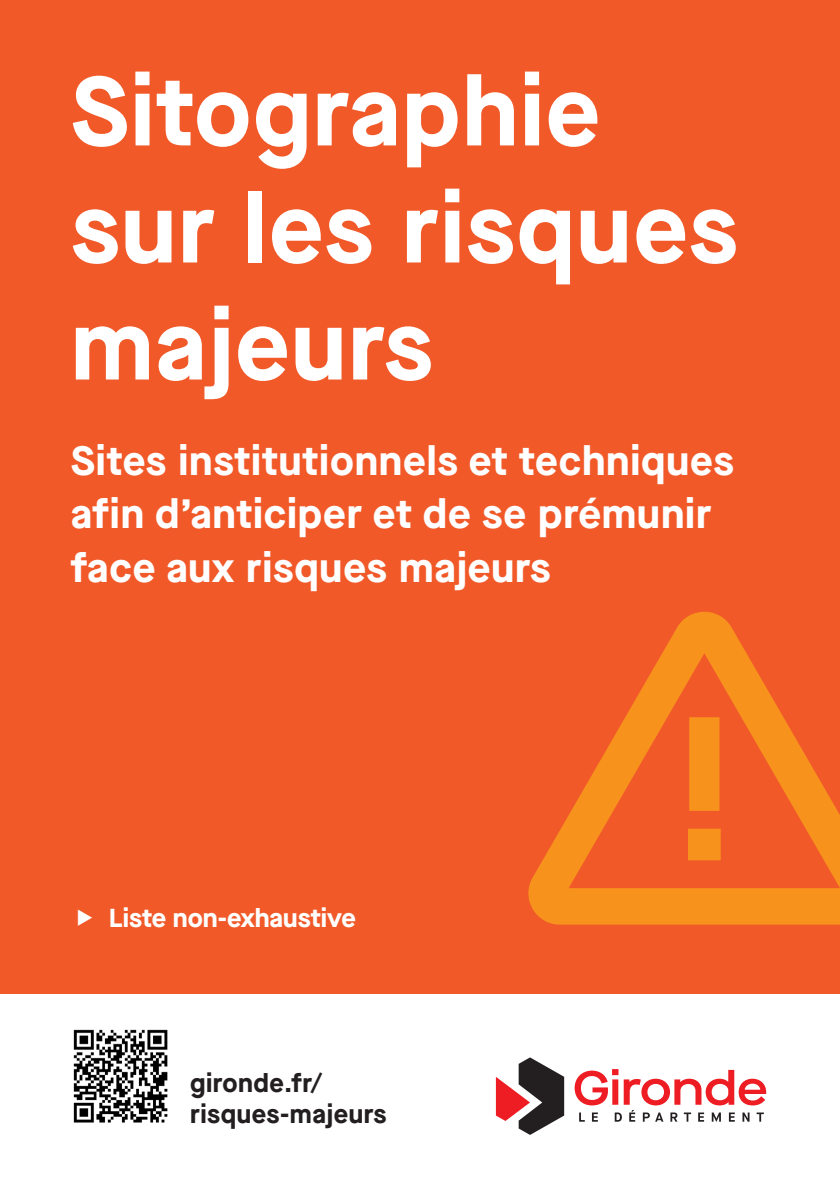
<style>
.page{position:relative;width:840px;height:1191px;background:#fff}
.page>*{position:absolute;margin:0;border:0;box-sizing:border-box;transform-origin:0 0}
.TITRE_1{font:700 97.6px/117px "Maison Neue";letter-spacing:.02em;color:#fff}
.SOUS-TITRE_couv{font:700 40.8px/53.6px "Maison Neue";letter-spacing:.02em;color:#fff}
.t1{font:700 26px/31.2px "Maison Neue";letter-spacing:.02em;color:#231f20}
.t2{font:700 26px "Maison Neue";color:#fff}
</style>
<div class="page">
<svg style="left:574px;top:1069px;width:191px;height:52px"></svg>
<svg style="left:495px;top:1057px;width:69px;height:78px"></svg>
<div style="left:0;top:0;width:839px;height:993px;background:#f15929"></div>
<svg style="left:528px;top:612px;width:311px;height:312px"></svg>
<svg style="left:687px;top:717px;width:33px;height:143px"></svg>
<img style="left:73px;top:1029px;width:95px;height:94px">
<p class="TITRE_1" style="left:71px;top:50px;width:667px">Sitographie sur les risques majeurs</p>
<p class="SOUS-TITRE_couv" style="left:71px;top:432px;width:664px">Sites institutionnels et techniques afin d’anticiper et de se prémunir face aux risques majeurs</p>
<p class="t2" style="left:109px;top:899px;width:248px">Liste non-exhaustive</p>
<p class="t1" style="left:190px;top:1066px;width:197px">gironde.fr/ risques-majeurs</p>
</div>
